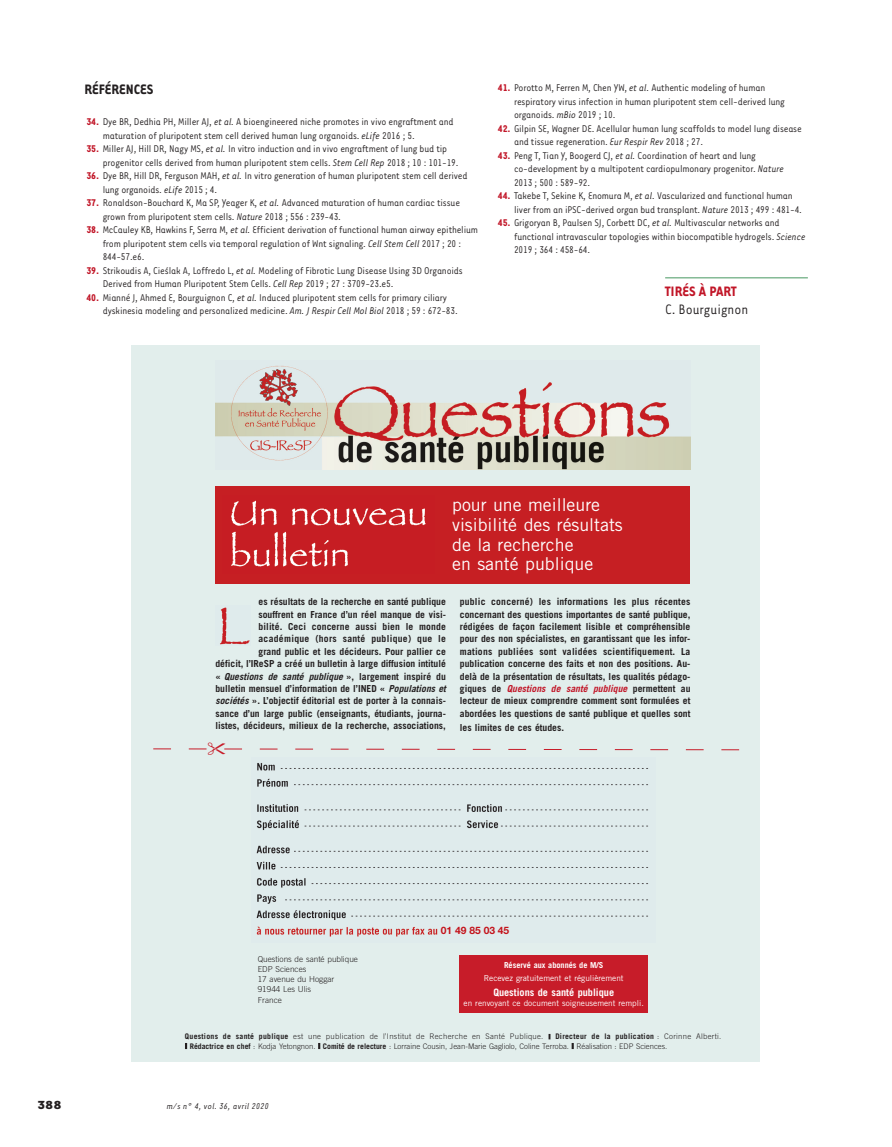
<style>
.page{position:relative;width:892px;height:1147px;background:#fff}
.page>*{position:absolute;margin:0;border:0;box-sizing:border-box;transform-origin:0 0}
.t1{font:17.7px/19.6px "Trade Gothic";color:#fff}
.t2{font:15.75px "Tarzana Narrow";color:#231f20}
.t3{font:700 15.75px "Tarzana Narrow";color:#231f20}
.t4{font:700 15.75px "Tarzana Narrow";color:#c11527}
.t5{font:700 13.5px "Tarzana Wide";color:#231f20}
.t6{font:11.25px/13.5px "Tarzana Narrow";letter-spacing:-.015em;color:#231f20}
.t7{font:700 10.2px "Trade Gothic";color:#fff}
.t8{font:700 10.2px "Helvetica Neue";color:#c4121a}
.t9{font:italic 9.75px "Tarzana Narrow";letter-spacing:.025em;color:#231f20}
.t10{font:700 9.6px/12.5px "Trade Gothic";color:#231f20;text-align:right}
.t11{font:8.25px "Trade Gothic";color:#fff}
.t12{font:300 8.25px/10.2px "Trade Gothic";color:#231f20}
.t13{font:700 8.25px "Trade Gothic";color:#fff}
.t14{font:300 7.65px/9.6px "Trade Gothic";color:#231f20}
.t15{font:300 7.65px "Trade Gothic";letter-spacing:.035em;color:#231f20}
.s1{font-weight:700;color:#c11527}
.s2{font-style:italic}
.s3{font-family:"Mashreq Times"}
.s4{font-style:italic;color:#c11527}
.s5{font-weight:700}
</style>
<div class="page">
<hr style="left:665px;top:277px;width:142px;height:1px;background:#84ba95">
<div style="left:132px;top:345px;width:627px;height:717px;background:#e2eeec"></div>
<div style="left:215px;top:486px;width:475px;height:98px;background:#c61f23"></div>
<img style="left:215px;top:365px;width:475px;height:105px">
<img style="left:231px;top:500px;width:195px;height:67px">
<img style="left:220px;top:607px;width:30px;height:38px">
<img style="left:256px;top:762px;width:393px;height:175px">
<div style="left:440px;top:922px;width:74px;height:15px;background:#dfebec"></div>
<div style="left:459px;top:955px;width:189px;height:57px;background:#c71c29"></div>
<svg style="left:185px;top:1043px;width:2px;height:6px"></svg>
<svg style="left:318px;top:1043px;width:2px;height:6px"></svg>
<svg style="left:571px;top:1043px;width:2px;height:6px"></svg>
<svg style="left:153px;top:748px;width:587px;height:3px"></svg>
<h2 class="t3" style="left:84px;top:79px;width:70px">RÉFÉRENCES</h2>
<p class="t6" style="left:103px;top:115px;width:352px;text-indent:-16px"><span class="s1">34.</span> Dye BR, Dedhia PH, Miller AJ, <span class="s2">et al.</span> A bioengineered niche promotes in vivo engraftment and maturation of pluripotent stem cell derived human lung organoids. <span class="s2">eLife</span> 2016 ; 5.</p>
<p class="t6" style="left:103px;top:142px;width:357px;text-indent:-16px"><span class="s1">35.</span> Miller AJ, Hill DR, Nagy MS, <span class="s2">et al.</span> In vitro induction and in vivo engraftment of lung bud tip progenitor cells derived from human pluripotent stem cells. <span class="s2">Stem Cell Rep</span> 2018 ; 10 : 101-19.</p>
<p class="t6" style="left:103px;top:169px;width:366px;text-indent:-16px"><span class="s1">36.</span> Dye BR, Hill DR, Ferguson MAH, <span class="s2">et al.</span> In vitro generation of human pluripotent stem cell derived lung organoids. <span class="s2">eLife</span> 2015 ; 4.</p>
<p class="t6" style="left:103px;top:196px;width:358px;text-indent:-16px"><span class="s1">37.</span> Ronaldson-Bouchard K, Ma SP, Yeager K, <span class="s2">et al.</span> Advanced maturation of human cardiac tissue grown from pluripotent stem cells. <span class="s2">Nature</span> 2018 ; 556 : 239-43.</p>
<p class="t6" style="left:103px;top:223px;width:377px;text-indent:-16px"><span class="s1">38.</span> McCauley KB, Hawkins F, Serra M, <span class="s2">et al.</span> Efficient derivation of functional human airway epithelium from pluripotent stem cells via temporal regulation of Wnt signaling. <span class="s2">Cell Stem Cell</span> 2017 ; 20 :<br>844-57.e6.</p>
<p class="t6" style="left:103px;top:263px;width:361px;text-indent:-16px"><span class="s1">39.</span> Strikoudis A, Cies<span class="s3">΄</span>lak A, Loffredo L, <span class="s2">et al.</span> Modeling of Fibrotic Lung Disease Using 3D Organoids<br>Derived from Human Pluripotent Stem Cells. <span class="s2">Cell Rep</span> 2019 ; 27 : 3709-23.e5.</p>
<p class="t6" style="left:103px;top:290px;width:356px;text-indent:-16px"><span class="s1">40.</span> Mianné J, Ahmed E, Bourguignon C, <span class="s2">et al.</span> Induced pluripotent stem cells for primary ciliary dyskinesia modeling and personalized medicine. <span class="s2">Am. J Respir Cell Mol Biol</span> 2018 ; 59 : 672-83.</p>
<p class="t6" style="left:514px;top:81px;width:272px;text-indent:-16px"><span class="s1">41.</span> Porotto M, Ferren M, Chen YW, <span class="s2">et al.</span> Authentic modeling of human respiratory virus infection in human pluripotent stem cell-derived lung organoids. <span class="s2">mBio</span> 2019 ; 10.</p>
<p class="t6" style="left:514px;top:121px;width:289px;text-indent:-16px"><span class="s1">42.</span> Gilpin SE, Wagner DE. Acellular human lung scaffolds to model lung disease and tissue regeneration. <span class="s2">Eur Respir Rev</span> 2018 ; 27.</p>
<p class="t6" style="left:514px;top:148px;width:271px;text-indent:-16px"><span class="s1">43.</span> Peng T, Tian Y, Boogerd CJ, <span class="s2">et al.</span> Coordination of heart and lung co-development by a multipotent cardiopulmonary progenitor. <span class="s2">Nature<br></span>2013 ; 500 : 589-92.</p>
<p class="t6" style="left:514px;top:189px;width:289px;text-indent:-16px"><span class="s1">44.</span> Takebe T, Sekine K, Enomura M, <span class="s2">et al.</span> Vascularized and functional human liver from an iPSC-derived organ bud transplant. <span class="s2">Nature</span> 2013 ; 499 : 481-4.</p>
<p class="t6" style="left:514px;top:216px;width:293px;text-indent:-16px"><span class="s1">45.</span> Grigoryan B, Paulsen SJ, Corbett DC, <span class="s2">et al.</span> Multivascular networks and functional intravascular topologies within biocompatible hydrogels. <span class="s2">Science<br></span>2019 ; 364 : 458-64.</p>
<h2 class="t4" style="left:665px;top:281px;width:73px">TIRÉS À PART</h2>
<h2 class="t2" style="left:665px;top:300px;width:84px">C. Bourguignon</h2>
<h1 class="t1" style="left:452px;top:495px;width:172px">pour une meilleure visibilité des résultats de la recherche<br>en santé publique</h1>
<p class="t10" style="left:215px;top:595px;width:232px">es résultats de la recherche en santé publique<br>souffrent en France d’un réel manque de visi-<br>bilité. Ceci concerne aussi bien le monde académique (hors santé publique) que le<br>grand public et les décideurs. Pour pallier ce<br>déficit, l’IReSP a créé un bulletin à large diffusion intitulé « <span class="s2">Questions de santé publique</span> », largement inspiré du bulletin mensuel d’information de l’INED « <span class="s2">Populations et sociétés</span> ». L’objectif éditorial est de porter à la connais&shy;sance d’un large public (enseignants, étudiants, journa&shy;listes, décideurs, milieux de la recherche, associations,</p>
<p class="t10" style="left:460px;top:595px;width:232px;text-align:justify">public concerné) les informations les plus récentes concernant des questions importantes de santé publique, rédigées de façon facilement lisible et compréhensible pour des non spécialistes, en garantissant que les infor&shy;mations publiées sont validées scientifiquement. La publication concerne des faits et non des positions. Au&shy;delà de la présentation de résultats, les qualités pédago&shy;giques de <span class="s4">Questions de santé publique</span> permettent au lecteur de mieux comprendre comment sont formulées et abordées les questions de santé publique et quelles sont</p>
<p class="t10" style="left:460px;top:721px;width:106px">les limites de ces études.</p>
<p class="t8" style="left:441px;top:924px;width:70px">01 49 85 03 45</p>
<p class="t12" style="left:258px;top:953px;width:102px">Questions de santé publique<br>EDP Sciences<br>17 avenue du Hoggar<br>91944 Les Ulis<br>France</p>
<p class="t13" style="left:504px;top:960px;width:101px">Réservé aux abonnés de M/S</p>
<p class="t11" style="left:483px;top:973px;width:141px">Recevez gratuitement et régulièrement</p>
<p class="t7" style="left:493px;top:986px;width:122px">Questions de santé publique</p>
<p class="t11" style="left:463px;top:998px;width:182px">en renvoyant ce document soigneusement rempli.</p>
<p class="t15" style="left:185px;top:1032px;width:360px"><span class="s5">Questions de santé publique</span> est une publication de l’Institut de Recherche en Santé Publique.</p>
<p class="t14" style="left:190px;top:1032px;width:533px;text-indent:365px"><span class="s5">Directeur de la publication</span> : Corinne Alberti.<br><span class="s5">Rédactrice en chef</span> : Kodja Yetongnon. <span class="s5">Comité de relecture</span> : Lorraine Cousin, Jean-Marie Gagliolo, Coline Terroba. Réalisation : EDP Sciences.</p>
<p class="t5" style="left:37px;top:1096px;width:26px">388</p>
<p class="t9" style="left:167px;top:1099px;width:104px">m/s n° 4, vol. 36, avril 2020</p>
</div>
